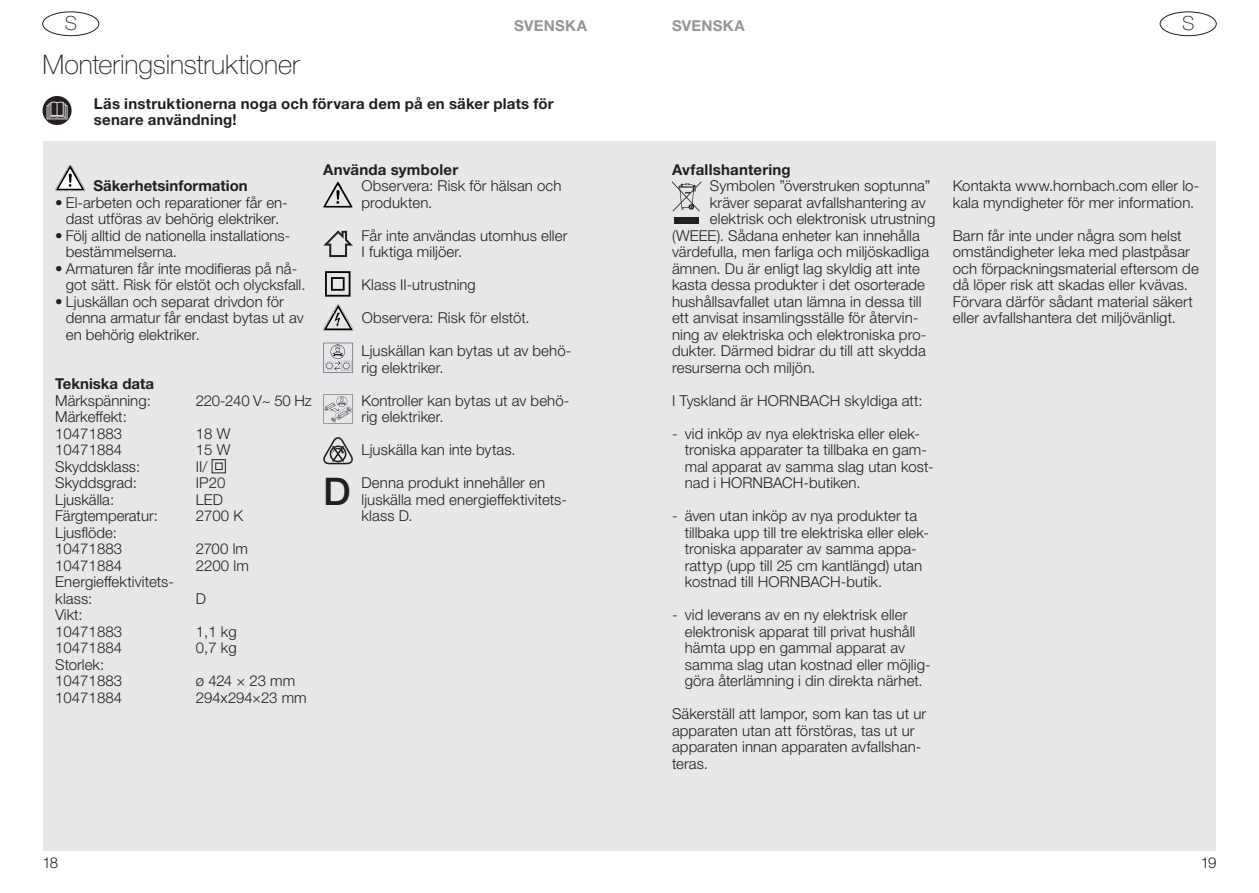
<style>
.page{position:relative;width:1259px;height:893px;background:#fff}
.page>*{position:absolute;margin:0;border:0;box-sizing:border-box;transform-origin:0 0}
.t1{font:500 38.1px "Helvetica Neue LTW1 G";color:#231f20}
.t2{font:100 27px "Helvetica Neue LTW1 G";letter-spacing:-.005em;color:#231f20}
.t3{font:100 19.5px "Helvetica Neue LTW1 G";color:#231f20}
.t4{font:300 15px/16.5px "Helvetica Neue LTW1 G";letter-spacing:.005em;color:#231f20}
.t5{font:700 15px/16.5px "Helvetica Neue LTW1 G";letter-spacing:.015em;color:#231f20}
.t6{font:700 15px "Helvetica Neue LTW1 G";letter-spacing:.015em;color:#939598}
.t7{font:300 15px "Helvetica Neue LTW1 G";letter-spacing:-.02em;color:#231f20}
.s1{font-weight:700}
</style>
<div class="page">
<div style="left:43px;top:12px;width:56px;height:24px;border:1px solid #231f20;border-radius:50%"></div>
<div style="left:43px;top:142px;width:586px;height:709px;background:#e6e7e9"></div>
<svg style="left:43px;top:96px;width:29px;height:29px"></svg>
<svg style="left:47px;top:102px;width:20px;height:17px"></svg>
<svg style="left:55px;top:165px;width:30px;height:26px"></svg>
<div style="left:212px;top:459px;width:14px;height:14px;border:1px solid #231f20"></div>
<div style="left:215px;top:463px;width:7px;height:7px;border:1px solid #231f20"></div>
<svg style="left:323px;top:182px;width:29px;height:26px"></svg>
<svg style="left:323px;top:230px;width:30px;height:27px"></svg>
<svg style="left:323px;top:305px;width:30px;height:26px"></svg>
<svg style="left:323px;top:343px;width:30px;height:30px"></svg>
<svg style="left:323px;top:394px;width:30px;height:30px"></svg>
<svg style="left:323px;top:437px;width:30px;height:27px"></svg>
<svg style="left:325px;top:271px;width:25px;height:26px"></svg>
<div style="left:1160px;top:12px;width:56px;height:24px;border:1px solid #231f20;border-radius:50%"></div>
<div style="left:629px;top:142px;width:587px;height:709px;background:#e6e7e9"></div>
<svg style="left:672px;top:181px;width:29px;height:31px"></svg>
<div style="left:674px;top:218px;width:25px;height:6px;background:#231f20"></div>
<p class="t3" style="left:65px;top:12px;width:14px">S</p>
<p class="t6" style="left:514px;top:16px;width:74px">SVENSKA</p>
<p class="t2" style="left:43px;top:49px;width:258px">Monteringsinstruktioner</p>
<p class="t5" style="left:94px;top:95px;width:461px">Läs instruktionerna noga och förvara dem på en säker plats för senare användning!</p>
<p class="t5" style="left:94px;top:177px;width:156px">Säkerhetsinformation</p>
<p class="t4" style="left:55px;top:194px;width:234px;text-align:center">• El-arbeten och reparationer får en&shy;dast utföras av behörig elektriker.</p>
<p class="t4" style="left:66px;top:227px;width:226px;text-indent:-11px">• Följ alltid de nationella installations&shy;bestämmelserna.</p>
<p class="t4" style="left:66px;top:260px;width:241px;text-indent:-11px">• Armaturen får inte modifieras på nå&shy;got sätt. Risk för elstöt och olycksfall.</p>
<p class="t4" style="left:66px;top:293px;width:239px;text-indent:-11px">• Ljuskällan och separat drivdon för denna armatur får endast bytas ut av en behörig elektriker.</p>
<p class="t4" style="left:55px;top:375px;width:100px"><span class="s1">Tekniska data<br></span>Märkspänning:</p>
<p class="t7" style="left:196px;top:391px;width:117px">220-240 V~ 50 Hz</p>
<p class="t4" style="left:55px;top:408px;width:73px">Märkeffekt:<br>10471883</p>
<p class="t4" style="left:196px;top:425px;width:36px">18 W</p>
<p class="t4" style="left:55px;top:441px;width:68px">10471884</p>
<p class="t4" style="left:196px;top:441px;width:36px">15 W</p>
<p class="t4" style="left:55px;top:458px;width:86px">Skyddsklass:</p>
<p class="t4" style="left:196px;top:458px;width:13px">II/</p>
<p class="t4" style="left:55px;top:474px;width:83px">Skyddsgrad:</p>
<p class="t4" style="left:196px;top:474px;width:31px">IP20</p>
<p class="t4" style="left:55px;top:491px;width:60px">Ljuskälla:</p>
<p class="t4" style="left:196px;top:491px;width:29px">LED</p>
<p class="t4" style="left:55px;top:507px;width:104px">Färgtemperatur:</p>
<p class="t4" style="left:196px;top:507px;width:49px">2700 K</p>
<p class="t4" style="left:55px;top:524px;width:68px">Ljusflöde:<br>10471883</p>
<p class="t4" style="left:196px;top:540px;width:54px">2700 lm</p>
<p class="t4" style="left:55px;top:557px;width:68px">10471884</p>
<p class="t4" style="left:196px;top:557px;width:54px">2200 lm</p>
<p class="t4" style="left:55px;top:573px;width:120px">Energieffektivitets&shy;klass:</p>
<p class="t4" style="left:196px;top:590px;width:12px">D</p>
<p class="t4" style="left:55px;top:606px;width:68px">Vikt:<br>10471883<br>10471884</p>
<p class="t4" style="left:55px;top:656px;width:68px">Storlek:<br>10471883</p>
<p class="t4" style="left:196px;top:623px;width:42px">1,1 kg<br>0,7 kg</p>
<p class="t4" style="left:196px;top:672px;width:101px">ø 424 × 23 mm</p>
<p class="t4" style="left:55px;top:689px;width:68px">10471884</p>
<p class="t4" style="left:196px;top:689px;width:112px">294x294×23 mm</p>
<p class="t4" style="left:361px;top:161px;width:202px;text-indent:-38px"><span class="s1">Använda symboler<br></span>Observera: Risk för hälsan och produkten.</p>
<p class="t4" style="left:361px;top:227px;width:207px">Får inte användas utomhus eller<br>I fuktiga miljöer.</p>
<p class="t4" style="left:361px;top:276px;width:116px">Klass II-utrustning</p>
<p class="t4" style="left:362px;top:309px;width:169px">Observera: Risk för elstöt.</p>
<p class="t4" style="left:361px;top:342px;width:211px">Ljuskällan kan bytas ut av behö&shy;rig elektriker.</p>
<p class="t4" style="left:361px;top:392px;width:209px">Kontroller kan bytas ut av behö&shy;rig elektriker.</p>
<p class="t4" style="left:361px;top:441px;width:156px">Ljuskälla kan inte bytas.</p>
<p class="t1" style="left:323px;top:468px;width:29px">D</p>
<p class="t4" style="left:361px;top:474px;width:207px">Denna produkt innehåller en ljuskälla med energieffektivitets&shy;klass D.</p>
<p class="t4" style="left:43px;top:854px;width:17px">18</p>
<p class="t6" style="left:672px;top:16px;width:74px">SVENSKA</p>
<p class="t3" style="left:1182px;top:12px;width:14px">S</p>
<p class="t5" style="left:672px;top:161px;width:120px">Avfallshantering</p>
<p class="t4" style="left:710px;top:177px;width:222px">Symbolen ”överstruken soptunna”</p>
<p class="t4" style="left:710px;top:194px;width:217px">kräver separat avfallshantering av</p>
<p class="t4" style="left:710px;top:210px;width:227px">elektrisk och elektronisk utrustning</p>
<p class="t4" style="left:672px;top:227px;width:249px">(WEEE). Sådana enheter kan innehålla</p>
<p class="t4" style="left:672px;top:243px;width:259px">värdefulla, men farliga och miljöskadliga</p>
<p class="t4" style="left:672px;top:260px;width:249px">ämnen. Du är enligt lag skyldig att inte</p>
<p class="t4" style="left:672px;top:276px;width:254px">kasta dessa produkter i det osorterade</p>
<p class="t4" style="left:672px;top:293px;width:251px">hushållsavfallet utan lämna in dessa till</p>
<p class="t4" style="left:672px;top:309px;width:248px">ett anvisat insamlingsställe för återvin-</p>
<p class="t4" style="left:672px;top:326px;width:256px">ning av elektriska och elektroniska pro-</p>
<p class="t4" style="left:672px;top:342px;width:255px">dukter. Därmed bidrar du till att skydda</p>
<p class="t4" style="left:672px;top:359px;width:145px">resurserna och miljön.</p>
<p class="t4" style="left:672px;top:392px;width:252px">I Tyskland är HORNBACH skyldiga att:</p>
<p class="t4" style="left:685px;top:425px;width:250px;text-indent:-13px">- vid inköp av nya elektriska eller elek&shy;troniska apparater ta tillbaka en gam&shy;mal apparat av samma slag utan kost&shy;nad i HORNBACH-butiken.</p>
<p class="t4" style="left:685px;top:507px;width:246px;text-indent:-13px">- även utan inköp av nya produkter ta tillbaka upp till tre elektriska eller elek&shy;troniska apparater av samma appa&shy;rattyp (upp till 25 cm kantlängd) utan kostnad till HORNBACH-butik.</p>
<p class="t4" style="left:685px;top:606px;width:247px;text-indent:-13px">- vid leverans av en ny elektrisk eller elektronisk apparat till privat hushåll hämta upp en gammal apparat av samma slag utan kostnad eller möjlig&shy;göra återlämning i din direkta närhet.</p>
<p class="t4" style="left:672px;top:705px;width:256px">Säkerställ att lampor, som kan tas ut ur apparaten utan att förstöras, tas ut ur apparaten innan apparaten avfallshan&shy;teras.</p>
<p class="t4" style="left:952px;top:177px;width:248px">Kontakta www.hornbach.com eller lo&shy;kala myndigheter för mer information.</p>
<p class="t4" style="left:952px;top:227px;width:247px">Barn får inte under några som helst omständigheter leka med plastpåsar och förpackningsmaterial eftersom de då löper risk att skadas eller kvävas.<br>Förvara därför sådant material säkert eller avfallshantera det miljövänligt.</p>
<p class="t4" style="left:1200px;top:854px;width:17px">19</p>
</div>
